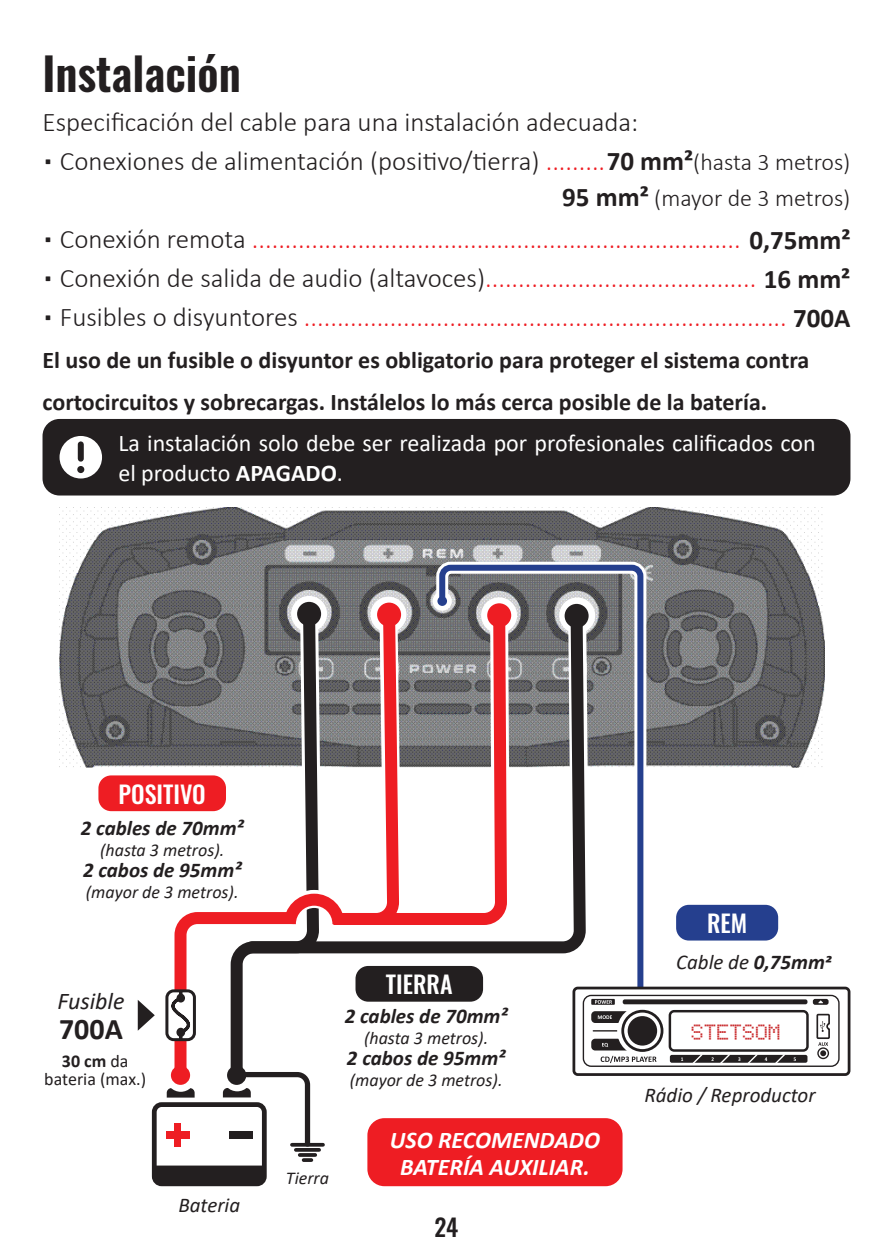
<style>
.page{position:relative;width:893px;height:1259px;background:#fff}
.page>*{position:absolute;margin:0;border:0;box-sizing:border-box;transform-origin:0 0}
.t1{font:600 45px "Oswald";color:#231f20}
.t2{font:700 30px "Calibri";color:#231f20}
.t3{font:300 27px "Calibri";color:#ee1d23}
.t4{font:300 27px "Calibri";color:#231f20}
.t5{font:700 24px "Calibri";color:#231f20}
.t6{font:24px/30px "Calibri";color:#fff}
.t7{font:300 24px "Calibri";color:#231f20}
.t8{font:italic 700 24px "Calibri";color:#fff}
.t9{font:500 24px "Oswald";color:#fff}
.t10{font:italic 24px "Calibri";color:#231f20}
.t11{font:500 24px "Oswald";color:#231f20}
.t12{font:italic 700 21px "Calibri";color:#231f20}
.t13{font:italic 21px "Calibri";color:#231f20}
.t14{font:italic 18px "Calibri";color:#231f20}
.t15{font:18px "Calibri";color:#231f20}
.t16{font:700 18px "Calibri";color:#231f20}
.t17{font:17.7px "LCD Dot";color:#c92b2d}
.s1{color:#ee1d23}
.s2{font-weight:700;font-size:27px}
.s3{color:#231f20}
.s4{font-weight:700;color:#231f20}
.s5{font-weight:700}
.s6{font-weight:400}
</style>
<div class="page">
<img style="left:60px;top:507px;width:765px;height:261px">
<div style="left:43px;top:419px;width:807px;height:76px;background:#231f20;border-radius:17px"></div>
<div style="left:60px;top:436px;width:42px;height:42px;background:#fff;border-radius:50%"></div>
<div style="left:78px;top:444px;width:6px;height:15px;background:#231f20"></div>
<div style="left:77px;top:466px;width:7px;height:7px;background:#231f20;border-radius:50%"></div>
<div style="left:152px;top:1102px;width:115px;height:84px;border:5px solid #231f20;border-radius:7px"></div>
<svg style="left:154px;top:1165px;width:65px;height:19px"></svg>
<svg style="left:225px;top:941px;width:367px;height:246px"></svg>
<svg style="left:322px;top:596px;width:89px;height:591px"></svg>
<div style="left:370px;top:596px;width:36px;height:36px;background:#fff;border-radius:50%"></div>
<svg style="left:328px;top:602px;width:77px;height:585px"></svg>
<svg style="left:357px;top:603px;width:73px;height:328px"></svg>
<svg style="left:430px;top:556px;width:222px;height:443px"></svg>
<div style="left:433px;top:591px;width:19px;height:20px;background:#fff;border-radius:50%"></div>
<svg style="left:436px;top:562px;width:210px;height:431px"></svg>
<div style="left:437px;top:596px;width:10px;height:10px;background:#253f8e;border-radius:50%"></div>
<div style="left:574px;top:988px;width:275px;height:86px;background:#fff;border-radius:4px"></div>
<div style="left:572px;top:986px;width:278px;height:90px;border:3px solid #231f20;border-radius:4px"></div>
<div style="left:583px;top:994px;width:257px;height:73px;border:1px solid #231f20;border-radius:8px"></div>
<div style="left:669px;top:1010px;width:140px;height:41px;border:2px solid #231f20;border-radius:4px"></div>
<svg style="left:601px;top:1055px;width:55px;height:8px"></svg>
<svg style="left:816px;top:1013px;width:14px;height:46px"></svg>
<div style="left:591px;top:1011px;width:40px;height:12px;background:#231f20;border-radius:4px"></div>
<div style="left:591px;top:1038px;width:40px;height:12px;background:#231f20;border-radius:4px"></div>
<hr style="left:593px;top:1030px;width:30px;height:1px;background:#231f20">
<svg style="left:619px;top:1007px;width:47px;height:47px"></svg>
<div style="left:617px;top:1005px;width:51px;height:51px;border:3px solid #fff;border-radius:50%"></div>
<svg style="left:623px;top:1011px;width:39px;height:39px"></svg>
<div style="left:621px;top:1009px;width:42px;height:43px;border:3px solid #231f20;border-radius:50%"></div>
<div style="left:628px;top:1016px;width:29px;height:29px;background:#231f20;border-radius:50%"></div>
<svg style="left:598px;top:1015px;width:14px;height:4px"></svg>
<svg style="left:602px;top:1043px;width:6px;height:4px"></svg>
<svg style="left:620px;top:996px;width:190px;height:11px"></svg>
<svg style="left:813px;top:999px;width:16px;height:5px"></svg>
<div style="left:591px;top:999px;width:24px;height:5px;background:#231f20"></div>
<svg style="left:595px;top:1000px;width:17px;height:3px"></svg>
<div style="left:670px;top:1055px;width:137px;height:7px;background:#231f20;border-radius:2px"></div>
<svg style="left:691px;top:1054px;width:96px;height:12px"></svg>
<div style="left:676px;top:905px;width:102px;height:35px;background:#253f8e;border-radius:13px"></div>
<svg style="left:138px;top:1000px;width:17px;height:30px"></svg>
<svg style="left:304px;top:1158px;width:7px;height:4px"></svg>
<hr style="left:300px;top:1153px;width:15px;height:3px;background:#231f20">
<hr style="left:296px;top:1148px;width:23px;height:3px;background:#231f20">
<svg style="left:163px;top:595px;width:194px;height:554px"></svg>
<div style="left:177px;top:993px;width:8px;height:9px;border:3px solid #231f20;border-radius:50%"></div>
<div style="left:367px;top:1118px;width:255px;height:68px;background:#ee1d23;border-radius:17px"></div>
<div style="left:98px;top:775px;width:128px;height:36px;background:#ee1d23;border-radius:13px"></div>
<div style="left:355px;top:966px;width:128px;height:35px;background:#231f20;border-radius:13px"></div>
<p class="t1" style="left:43px;top:42px;width:200px">Instalación</p>
<p class="t4" style="left:43px;top:105px;width:597px">Especificación del cable para una instalación adecuada:</p>
<p class="t4" style="left:43px;top:144px;width:564px">▪ Conexiones de alimentación (positivo/tierra) <span class="s1">.........</span></p>
<p class="t7" style="left:607px;top:147px;width:245px"><span class="s2">70 mm²</span>(hasta 3 metros)</p>
<p class="t7" style="left:562px;top:183px;width:290px"><span class="s2">95 mm²</span> (mayor de 3 metros)</p>
<p class="t3" style="left:43px;top:222px;width:809px"><span class="s3">▪ Conexión remota</span> .......................................................................... <span class="s4">0,75mm²</span></p>
<p class="t3" style="left:43px;top:261px;width:809px"><span class="s3">▪ Conexión de salida de audio (altavoces)</span>......................................... <span class="s4">16 mm²</span></p>
<p class="t3" style="left:43px;top:300px;width:809px"><span class="s3">▪ Fusibles o disyuntores</span> ......................................................................... <span class="s4">700A</span></p>
<p class="t5" style="left:43px;top:343px;width:768px">El uso de un fusible o disyuntor es obligatorio para proteger el sistema contra</p>
<p class="t5" style="left:43px;top:385px;width:726px">cortocircuitos y sobrecargas. Instálelos lo más cerca posible de la batería.</p>
<p class="t6" style="left:118px;top:428px;width:699px">La instalación solo debe ser realizada por profesionales calificados con el producto <span class="s5">APAGADO</span>.</p>
<p class="t9" style="left:119px;top:781px;width:89px">POSITIVO</p>
<p class="t12" style="left:81px;top:813px;width:164px">2 cables de 70mm²</p>
<p class="t14" style="left:100px;top:838px;width:126px">(hasta 3 metros).</p>
<p class="t12" style="left:83px;top:855px;width:160px">2 cabos de 95mm²</p>
<p class="t14" style="left:86px;top:880px;width:154px">(mayor de 3 metros).</p>
<p class="t10" style="left:57px;top:984px;width:69px">Fusible</p>
<p class="t2" style="left:59px;top:1008px;width:65px">700A</p>
<p class="t16" style="left:62px;top:1048px;width:68px">30 cm <span class="s6">da</span></p>
<p class="t15" style="left:44px;top:1067px;width:103px">bateria (max.)</p>
<p class="t13" style="left:178px;top:1190px;width:63px">Bateria</p>
<p class="t9" style="left:386px;top:971px;width:68px">TIERRA</p>
<p class="t12" style="left:345px;top:1001px;width:164px">2 cables de 70mm²</p>
<p class="t14" style="left:364px;top:1025px;width:126px">(hasta 3 metros).</p>
<p class="t12" style="left:347px;top:1043px;width:160px">2 cabos de 95mm²</p>
<p class="t14" style="left:350px;top:1067px;width:154px">(mayor de 3 metros).</p>
<p class="t14" style="left:286px;top:1165px;width:45px">Tierra</p>
<p class="t8" style="left:390px;top:1122px;width:212px">USO RECOMENDADO</p>
<p class="t8" style="left:400px;top:1149px;width:191px">BATERÍA AUXILIAR.</p>
<p class="t11" style="left:435px;top:1214px;width:25px">24</p>
<p class="t9" style="left:707px;top:910px;width:42px">REM</p>
<p class="t13" style="left:676px;top:947px;width:157px">Cable de <span class="s5">0,75mm2</span></p>
<p class="t17" style="left:692px;top:1023px;width:91px">STETSOM</p>
<p class="t13" style="left:644px;top:1080px;width:173px">Rádio / Reproductor</p>
</div>
